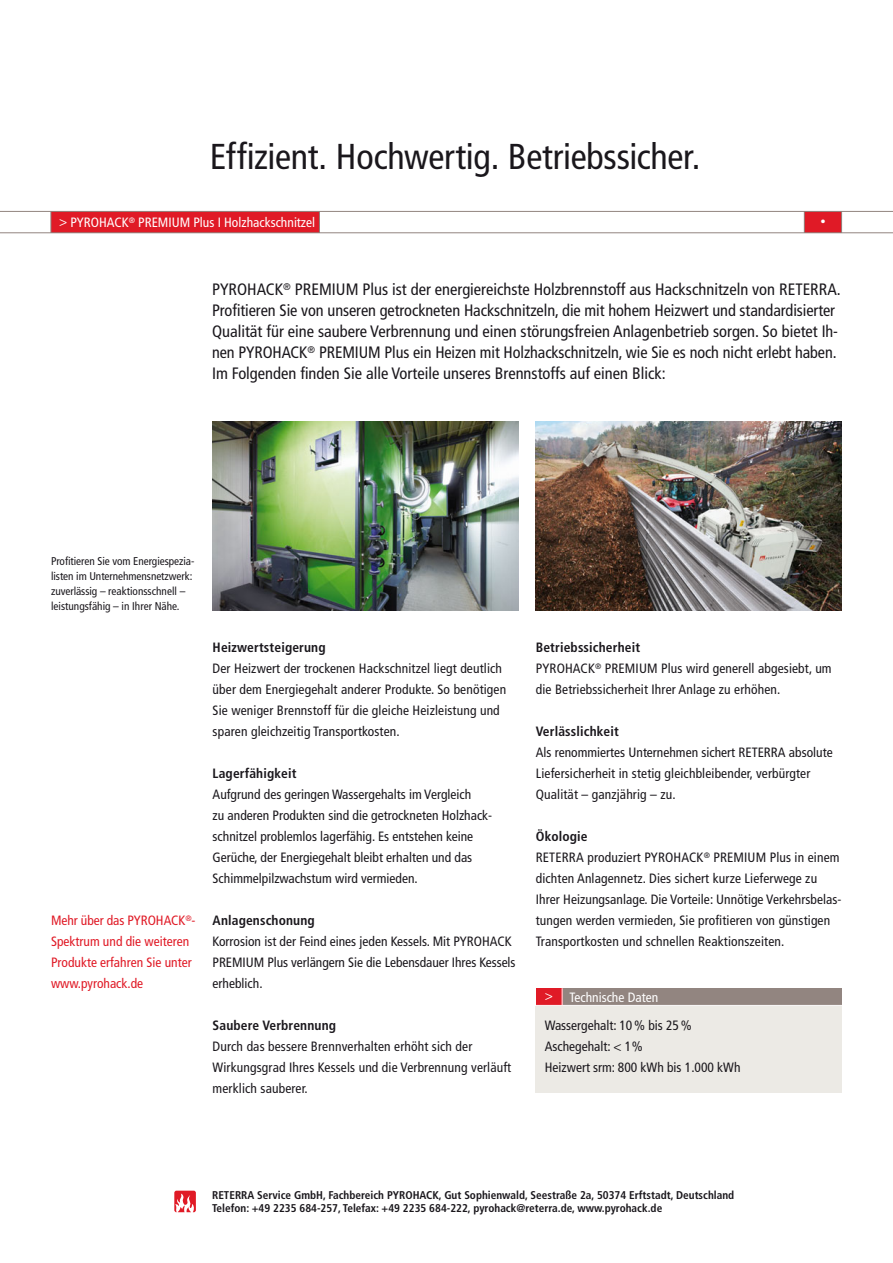
<style>
.page{position:relative;width:893px;height:1263px;background:#fff}
.page>*{position:absolute;margin:0;border:0;box-sizing:border-box;transform-origin:0 0}
.t1{font:condensed 36px "Frutiger";letter-spacing:-.01em;color:#1a171c}
.t2{font:condensed 16.5px/21px "Frutiger";color:#1a171c}
.t3{font:condensed 13.5px/21px "Frutiger";letter-spacing:.01em;color:#1a171c}
.t4{font:condensed 13.5px/21px "Frutiger";color:#e01a26}
.t5{font:700 condensed 13.5px "Frutiger";letter-spacing:.01em;color:#1a171c}
.t6{font:condensed 13.5px "Frutiger";color:#fff}
.t7{font:700 condensed 11.25px/13.5px "Frutiger";color:#1a171c}
.t8{font:condensed 11.25px/15px "Frutiger";letter-spacing:-.005em;color:#1a171c}
.t9{font:condensed 10.5px "Frutiger";color:#fff}
.s1{font-weight:700}
</style>
<div class="page">
<div style="left:51px;top:212px;width:269px;height:21px;background:#e01a26"></div>
<div style="left:804px;top:211px;width:37px;height:22px;background:#e01a26"></div>
<hr style="left:0;top:211px;width:893px;height:1px;background:#928580">
<hr style="left:0;top:232px;width:893px;height:1px;background:#928580">
<svg style="left:804px;top:212px;width:1px;height:20px"></svg>
<svg style="left:50px;top:212px;width:1px;height:21px"></svg>
<svg style="left:841px;top:212px;width:1px;height:20px"></svg>
<svg style="left:319px;top:212px;width:1px;height:21px"></svg>
<svg style="left:174px;top:1191px;width:22px;height:21px"></svg>
<div style="left:536px;top:1005px;width:306px;height:88px;background:#eceae5"></div>
<div style="left:562px;top:988px;width:280px;height:17px;background:#928580"></div>
<div style="left:536px;top:988px;width:26px;height:17px;background:#e01a26"></div>
<svg style="left:562px;top:988px;width:1px;height:17px"></svg>
<hr style="left:534px;top:1005px;width:308px;height:1px;background:#fff">
<img style="left:536px;top:421px;width:306px;height:189px">
<img style="left:213px;top:421px;width:306px;height:189px">
<h1 class="t1" style="left:210px;top:142px;width:492px">Effizient. Hochwertig. Betriebssicher.</h1>
<p class="t6" style="left:59px;top:217px;width:258px">&gt; PYROHACK<sup>®</sup> PREMIUM Plus I Holzhackschnitzel</p>
<p class="t9" style="left:820px;top:217px;width:7px">•</p>
<p class="t2" style="left:212px;top:280px;width:630px">PYROHACK<sup>®</sup> PREMIUM Plus ist der energiereichste Holzbrennstoff aus Hackschnitzeln von RETERRA.<br>Profitieren Sie von unseren getrockneten Hackschnitzeln, die mit hohem Heizwert und standardisierter Qualität für eine saubere Verbrennung und einen störungsfreien Anlagenbetrieb sorgen. So bietet Ih&shy;nen PYROHACK<sup>®</sup> PREMIUM Plus ein Heizen mit Holzhackschnitzeln, wie Sie es noch nicht erlebt haben.<br>Im Folgenden finden Sie alle Vorteile unseres Brennstoffs auf einen Blick:</p>
<p class="t8" style="left:51px;top:555px;width:145px">Profitieren Sie vom Energiespezia&shy;listen im Unternehmensnetzwerk: zuverlässig – reaktionsschnell – leistungsfähig – in Ihrer Nähe.</p>
<p class="t4" style="left:51px;top:911px;width:146px">Mehr über das PYROHACK<sup>®</sup>-<br>Spektrum und die weiteren<br>Produkte erfahren Sie unter www.pyrohack.de</p>
<p class="t5" style="left:213px;top:642px;width:115px">Heizwertsteigerung</p>
<p class="t3" style="left:213px;top:659px;width:295px">Der Heizwert der trockenen Hackschnitzel liegt deutlich über dem Energiegehalt anderer Produkte. So benötigen Sie weniger Brennstoff für die gleiche Heizleistung und sparen gleichzeitig Transportkosten.</p>
<p class="t5" style="left:213px;top:768px;width:85px">Lagerfähigkeit</p>
<p class="t3" style="left:213px;top:785px;width:281px">Aufgrund des geringen Wassergehalts im Vergleich<br>zu anderen Produkten sind die getrockneten Holzhack&shy;schnitzel problemlos lagerfähig. Es entstehen keine Gerüche, der Energiegehalt bleibt erhalten und das Schimmelpilzwachstum wird vermieden.</p>
<p class="t5" style="left:213px;top:915px;width:104px">Anlagenschonung</p>
<p class="t3" style="left:213px;top:932px;width:304px">Korrosion ist der Feind eines jeden Kessels. Mit PYROHACK<br>PREMIUM Plus verlängern Sie die Lebensdauer Ihres Kessels erheblich.</p>
<p class="t5" style="left:213px;top:1020px;width:125px">Saubere Verbrennung</p>
<p class="t3" style="left:213px;top:1037px;width:300px">Durch das bessere Brennverhalten erhöht sich der<br>Wirkungsgrad Ihres Kessels und die Verbrennung verläuft merklich sauberer.</p>
<p class="t3" style="left:536px;top:638px;width:297px"><span class="s1">Betriebssicherheit<br></span>PYROHACK<sup>®</sup> PREMIUM Plus wird generell abgesiebt, um die Betriebssicherheit Ihrer Anlage zu erhöhen.</p>
<p class="t5" style="left:536px;top:726px;width:85px">Verlässlichkeit</p>
<p class="t3" style="left:536px;top:743px;width:298px">Als renommiertes Unternehmen sichert RETERRA absolute<br>Liefersicherheit in stetig gleichbleibender, verbürgter<br>Qualität – ganzjährig – zu.</p>
<p class="t3" style="left:536px;top:827px;width:307px"><span class="s1">Ökologie<br></span>RETERRA produziert PYROHACK<sup>®</sup> PREMIUM Plus in einem dichten Anlagennetz. Dies sichert kurze Lieferwege zu Ihrer Heizungsanlage. Die Vorteile: Unnötige Verkehrsbelas&shy;tungen werden vermieden, Sie profitieren von günstigen Transportkosten und schnellen Reaktionszeiten.</p>
<p class="t6" style="left:545px;top:991px;width:115px">&gt; Technische Daten</p>
<p class="t3" style="left:545px;top:1016px;width:197px">Wassergehalt: 10 % bis 25 %<br>Aschegehalt: &lt; 1 %<br>Heizwert srm: 800 kWh bis 1.000 kWh</p>
<p class="t7" style="left:212px;top:1189px;width:524px">RETERRA Service GmbH, Fachbereich PYROHACK, Gut Sophienwald, Seestraße 2a, 50374 Erftstadt, Deutschland<br>Telefon: +49 2235 684-257, Telefax: +49 2235 684-222, pyrohack@reterra.de, www.pyrohack.de</p>
</div>
